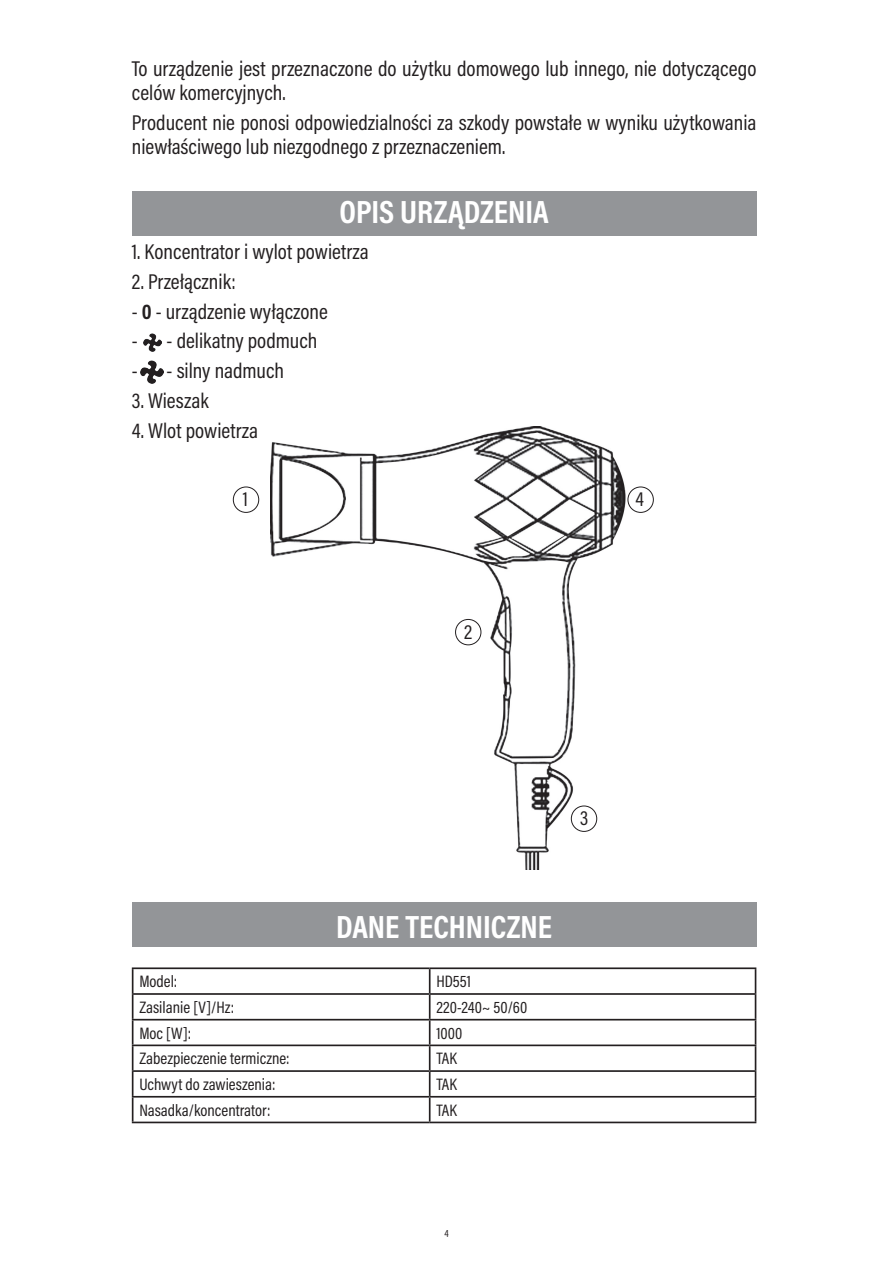
<style>
.page{position:relative;width:893px;height:1263px;background:#fff}
.page>*{position:absolute;margin:0;border:0;box-sizing:border-box;transform-origin:0 0}
.naglowek{font:700 32.4px "Acumin Pro Cond";color:#fff}
.txt02_mały{font:21.6px/23.7px "Acumin Pro Cond";color:#231f20}
.Należy01{font:21.6px/23.7px "Acumin Pro Cond";color:#231f20}
.txt02_mały-2{font:20.7px "Acumin Pro Cond";color:#231f20}
.txt02_mały-3{font:16.8px "Acumin Pro Cond";color:#231f20}
.t1{font:10.5px "Acumin Pro Cond";color:#231f20}
.s1{font-weight:700}
</style>
<div class="page">
<div style="left:132px;top:192px;width:624px;height:44px;background:#939598"></div>
<div style="left:132px;top:903px;width:624px;height:44px;background:#939598"></div>
<img style="left:270px;top:426px;width:356px;height:443px">
<div style="left:233px;top:486px;width:26px;height:27px;border:1px solid #231f20;border-radius:50%"></div>
<div style="left:455px;top:619px;width:26px;height:26px;border:1px solid #231f20;border-radius:50%"></div>
<div style="left:571px;top:805px;width:26px;height:27px;border:1px solid #231f20;border-radius:50%"></div>
<div style="left:627px;top:486px;width:27px;height:27px;border:1px solid #231f20;border-radius:50%"></div>
<hr style="left:132px;top:967px;width:298px;height:2px;background:#231f20">
<hr style="left:430px;top:967px;width:326px;height:2px;background:#231f20">
<hr style="left:429px;top:969px;width:2px;height:24px;background:#231f20">
<hr style="left:132px;top:993px;width:298px;height:2px;background:#231f20">
<hr style="left:430px;top:993px;width:326px;height:2px;background:#231f20">
<hr style="left:429px;top:995px;width:2px;height:24px;background:#231f20">
<hr style="left:132px;top:1019px;width:298px;height:1px;background:#231f20">
<hr style="left:430px;top:1019px;width:326px;height:1px;background:#231f20">
<hr style="left:429px;top:1020px;width:2px;height:24px;background:#231f20">
<hr style="left:132px;top:1044px;width:298px;height:2px;background:#231f20">
<hr style="left:430px;top:1044px;width:326px;height:2px;background:#231f20">
<hr style="left:429px;top:1046px;width:2px;height:24px;background:#231f20">
<hr style="left:132px;top:1070px;width:298px;height:2px;background:#231f20">
<hr style="left:430px;top:1070px;width:326px;height:2px;background:#231f20">
<hr style="left:429px;top:1072px;width:2px;height:24px;background:#231f20">
<hr style="left:132px;top:1096px;width:298px;height:1px;background:#231f20">
<svg style="left:132px;top:969px;width:1px;height:152px"></svg>
<hr style="left:430px;top:1096px;width:326px;height:1px;background:#231f20">
<hr style="left:429px;top:1097px;width:2px;height:24px;background:#231f20">
<svg style="left:755px;top:969px;width:1px;height:152px"></svg>
<hr style="left:132px;top:1121px;width:298px;height:2px;background:#231f20">
<hr style="left:430px;top:1121px;width:326px;height:2px;background:#231f20">
<img style="left:143px;top:333px;width:18px;height:18px">
<img style="left:140px;top:360px;width:24px;height:24px">
<p class="Należy01" style="left:132px;top:57px;width:626px">To urządzenie jest przeznaczone do użytku domowego lub innego, nie dotyczącego celów komercyjnych.</p>
<p class="txt02_mały" style="left:132px;top:110px;width:626px">Producent nie ponosi odpowiedzialności za szkody powstałe w wyniku użytkowania niewłaściwego lub niezgodnego z przeznaczeniem.</p>
<p class="naglowek" style="left:339px;top:190px;width:211px">OPIS URZĄDZENIA</p>
<p class="txt02_mały" style="left:132px;top:239px;width:239px">1. Koncentrator i wylot powietrza</p>
<p class="txt02_mały" style="left:132px;top:269px;width:105px">2. Przełącznik:</p>
<p class="txt02_mały" style="left:132px;top:299px;width:198px">- <span class="s1">0</span> - urządzenie wyłączone</p>
<p class="txt02_mały" style="left:132px;top:329px;width:187px">- - delikatny podmuch</p>
<p class="txt02_mały" style="left:132px;top:359px;width:154px">- - silny nadmuch</p>
<p class="txt02_mały" style="left:132px;top:389px;width:78px">3. Wieszak</p>
<p class="txt02_mały" style="left:132px;top:418px;width:128px">4. Wlot powietrza</p>
<p class="txt02_mały-2" style="left:243px;top:485px;width:7px">1</p>
<p class="txt02_mały-2" style="left:464px;top:618px;width:10px">2</p>
<p class="txt02_mały-2" style="left:635px;top:485px;width:10px">4</p>
<p class="txt02_mały-2" style="left:580px;top:805px;width:10px">3</p>
<p class="naglowek" style="left:336px;top:906px;width:218px">DANE TECHNICZNE</p>
<p class="txt02_mały-3" style="left:139px;top:971px;width:39px">Model:</p>
<p class="txt02_mały-3" style="left:436px;top:971px;width:36px">HD551</p>
<p class="txt02_mały-3" style="left:139px;top:996px;width:96px">Zasilanie [V]/Hz:</p>
<p class="txt02_mały-3" style="left:436px;top:996px;width:92px">220-240~ 50/60</p>
<p class="txt02_mały-3" style="left:139px;top:1022px;width:53px">Moc [W]:</p>
<p class="txt02_mały-3" style="left:436px;top:1022px;width:27px">1000</p>
<p class="txt02_mały-3" style="left:139px;top:1048px;width:152px">Zabezpieczenie termiczne:</p>
<p class="txt02_mały-3" style="left:436px;top:1048px;width:22px">TAK</p>
<p class="txt02_mały-3" style="left:139px;top:1073px;width:138px">Uchwyt do zawieszenia:</p>
<p class="txt02_mały-3" style="left:436px;top:1073px;width:22px">TAK</p>
<p class="txt02_mały-3" style="left:139px;top:1099px;width:133px">Nasadka/koncentrator:</p>
<p class="txt02_mały-3" style="left:436px;top:1099px;width:22px">TAK</p>
<p class="t1" style="left:444px;top:1226px;width:6px">4</p>
</div>
